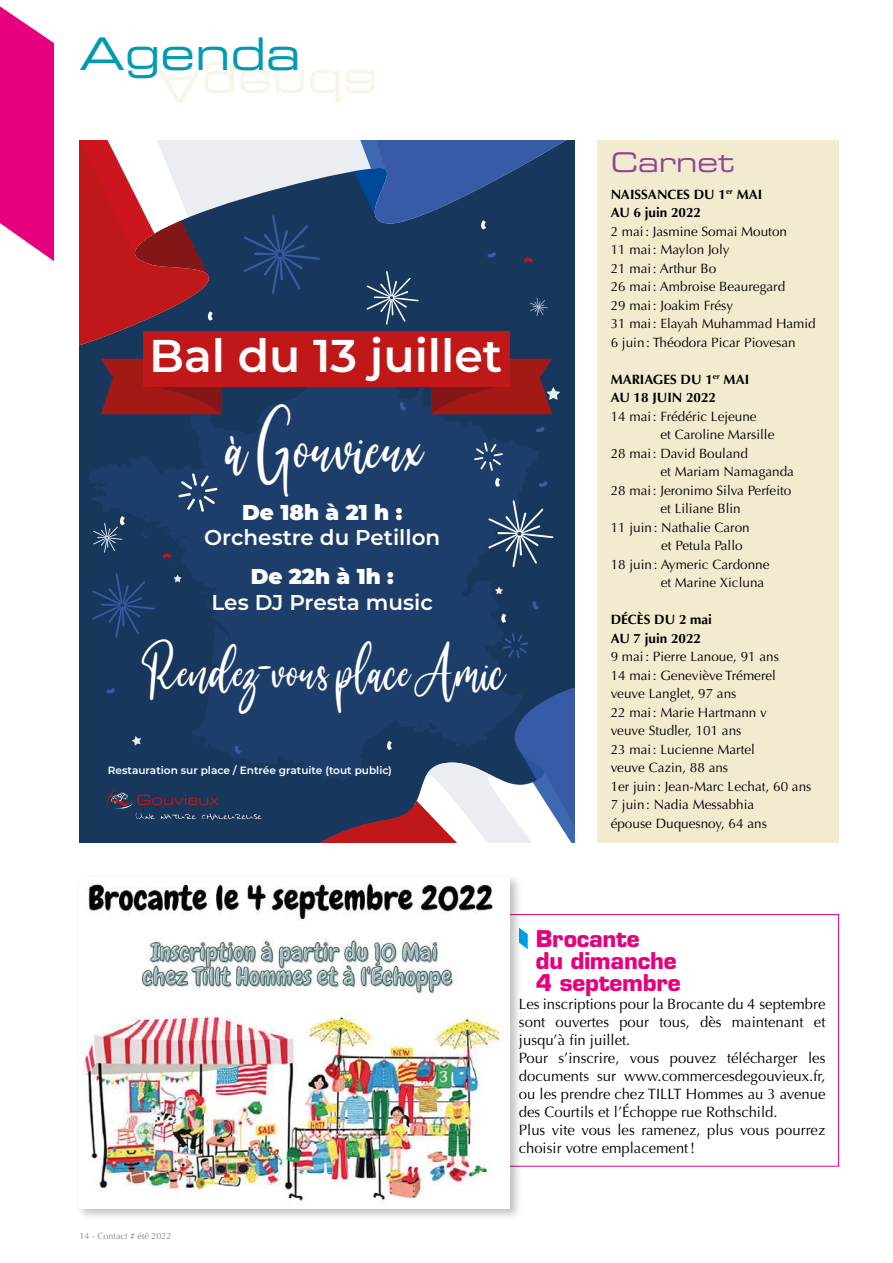
<style>
.page{position:relative;width:893px;height:1263px;background:#fff}
.page>*{position:absolute;margin:0;border:0;box-sizing:border-box;transform-origin:0 0}
.t1{font:600 45.9px "Montserrat";color:#fff}
.t2{font:45px "Eurostile Extended Two";color:#009ab2}
.t3{font:31.05px "bastian";color:#fff}
.t4{font:27px "Eurostile Extended Two";color:#8c4694}
.t5{font:23.25px "bastian";color:#fff}
.t6{font:700 22.5px/21.8px "Eurostile LT Std";letter-spacing:-.01em;color:#e6007d}
.t7{font:600 21.45px "Montserrat";color:#fff}
.t8{font:900 21.45px "Montserrat";color:#fff}
.t9{font:15px/18px "Optima";color:#000}
.t10{font:13.5px/18.5px "Optima";color:#000}
.t11{font:700 13.5px/18.5px "Optima";color:#000}
.t12{font:600 10.5px "Montserrat";color:#fff}
.t13{font:9px "Optima";color:#878787}
</style>
<div class="page">
<svg style="left:0;top:6px;width:54px;height:255px;background:#e92590"></svg>
<div style="left:598px;top:140px;width:241px;height:703px;background:#f3ebd0"></div>
<svg style="left:523px;top:930px;width:5px;height:19px"></svg>
<div style="left:76px;top:873px;width:447px;height:349px;background:#000;opacity:.25"></div>
<img style="left:80px;top:877px;width:426px;height:332px">
<svg style="left:80px;top:350px;width:495px;height:477px;background:#1a3b65"></svg>
<svg style="left:225px;top:140px;width:350px;height:210px;background:#365172"></svg>
<svg style="left:101px;top:359px;width:121px;height:55px;background:#931a1b"></svg>
<div style="left:143px;top:331px;width:366px;height:56px;background:#c01818"></div>
<svg style="left:474px;top:442px;width:29px;height:29px"></svg>
<svg style="left:178px;top:473px;width:39px;height:39px;background:#405c82"></svg>
<svg style="left:503px;top:633px;width:25px;height:25px"></svg>
<svg style="left:92px;top:573px;width:63px;height:64px;background:#1b3c67"></svg>
<svg style="left:488px;top:500px;width:65px;height:67px;background:#395577"></svg>
<svg style="left:174px;top:575px;width:8px;height:7px"></svg>
<svg style="left:106px;top:687px;width:9px;height:7px"></svg>
<svg style="left:536px;top:426px;width:9px;height:7px"></svg>
<svg style="left:539px;top:481px;width:9px;height:6px"></svg>
<svg style="left:234px;top:746px;width:7px;height:8px"></svg>
<svg style="left:532px;top:601px;width:7px;height:9px"></svg>
<svg style="left:399px;top:402px;width:7px;height:9px"></svg>
<svg style="left:93px;top:516px;width:32px;height:37px"></svg>
<svg style="left:501px;top:613px;width:5px;height:10px"></svg>
<svg style="left:495px;top:478px;width:5px;height:9px"></svg>
<svg style="left:162px;top:554px;width:10px;height:5px"></svg>
<svg style="left:431px;top:359px;width:129px;height:55px"></svg>
<svg style="left:495px;top:587px;width:8px;height:7px"></svg>
<svg style="left:132px;top:736px;width:9px;height:9px"></svg>
<svg style="left:244px;top:215px;width:76px;height:79px;background:#1b3c67"></svg>
<svg style="left:367px;top:271px;width:52px;height:54px;background:#385474"></svg>
<svg style="left:530px;top:298px;width:18px;height:18px"></svg>
<svg style="left:487px;top:252px;width:9px;height:6px"></svg>
<svg style="left:524px;top:258px;width:9px;height:5px"></svg>
<svg style="left:106px;top:787px;width:156px;height:33px;background:#273b5e"></svg>
<svg style="left:80px;top:140px;width:145px;height:210px"></svg>
<svg style="left:339px;top:140px;width:236px;height:90px;background:#2d4f86"></svg>
<svg style="left:315px;top:685px;width:260px;height:158px;background:#546285"></svg>
<h2 class="t2" style="left:80px;top:23px;width:223px">Agenda</h2>
<h1 class="t1" style="left:149px;top:324px;width:355px">Bal du 13 juillet</h1>
<h3 class="t3" style="left:226px;top:444px;width:199px">à Gouvieux</h3>
<h3 class="t8" style="left:242px;top:496px;width:161px">De 18h à 21 h :</h3>
<h3 class="t7" style="left:204px;top:523px;width:238px">Orchestre du Petillon</h3>
<h3 class="t8" style="left:251px;top:561px;width:145px">De 22h à 1h :</h3>
<h3 class="t7" style="left:212px;top:587px;width:223px">Les DJ Presta music</h3>
<h3 class="t5" style="left:149px;top:669px;width:358px">Rendez-vous place Amic</h3>
<p class="t12" style="left:108px;top:763px;width:286px">Restauration sur place / Entrée gratuite (tout public)</p>
<h3 class="t4" style="left:611px;top:144px;width:125px">Carnet</h3>
<p class="t11" style="left:611px;top:185px;width:153px">NAISSANCES DU 1<sup>er</sup> MAI<br>AU 6 juin 2022</p>
<p class="t10" style="left:611px;top:222px;width:207px">2 mai: Jasmine Somai Mouton<br>11 mai: Maylon Joly<br>21 mai: Arthur Bo<br>26 mai: Ambroise Beauregard<br>29 mai: Joakim Frésy<br>31 mai: Elayah Muhammad Hamid<br>6 juin: Théodora Picar Piovesan</p>
<p class="t11" style="left:611px;top:370px;width:140px">MARIAGES DU 1<sup>er</sup> MAI<br>AU 18 JUIN 2022</p>
<p class="t10" style="left:611px;top:407px;width:147px">14 mai: Frédéric Lejeune</p>
<p class="t10" style="left:660px;top:426px;width:116px">et Caroline Marsille</p>
<p class="t10" style="left:611px;top:444px;width:139px">28 mai: David Bouland</p>
<p class="t10" style="left:660px;top:463px;width:135px">et Mariam Namaganda</p>
<p class="t10" style="left:611px;top:481px;width:182px">28 mai: Jeronimo Silva Perfeito</p>
<p class="t10" style="left:660px;top:500px;width:82px">et Liliane Blin</p>
<p class="t10" style="left:611px;top:518px;width:141px">11 juin: Nathalie Caron</p>
<p class="t10" style="left:661px;top:537px;width:83px">et Petula Pallo</p>
<p class="t10" style="left:611px;top:555px;width:160px">18 juin: Aymeric Cardonne</p>
<p class="t10" style="left:661px;top:574px;width:105px">et Marine Xicluna</p>
<p class="t11" style="left:611px;top:611px;width:103px">DÉCÈS DU 2 mai<br>AU 7 juin 2022</p>
<p class="t10" style="left:611px;top:648px;width:202px">9 mai: Pierre Lanoue, 91 ans<br>14 mai: Geneviève Trémerel veuve Langlet, 97 ans<br>22 mai: Marie Hartmann v<br>veuve Studler, 101 ans<br>23 mai: Lucienne Martel<br>veuve Cazin, 88 ans<br>1er juin: Jean-Marc Lechat, 60 ans<br>7 juin: Nadia Messabhia<br>épouse Duquesnoy, 64 ans</p>
<p class="t13" style="left:80px;top:1231px;width:94px">14 - Contact # été 2022</p>
<h3 class="t6" style="left:536px;top:928px;width:147px">Brocante<br>du dimanche<br>4 septembre</h3>
<p class="t9" style="left:519px;top:995px;width:308px">Les inscriptions pour la Brocante du 4 septembre sont ouvertes pour tous, dès maintenant et jusqu’à fin juillet.<br>Pour s’inscrire, vous pouvez télécharger les documents sur www.commercesdegouvieux.fr, ou les prendre chez TILLT Hommes au 3 avenue des Courtils et l’Échoppe rue Rothschild.<br>Plus vite vous les ramenez, plus vous pourrez choisir votre emplacement!</p>
</div>
